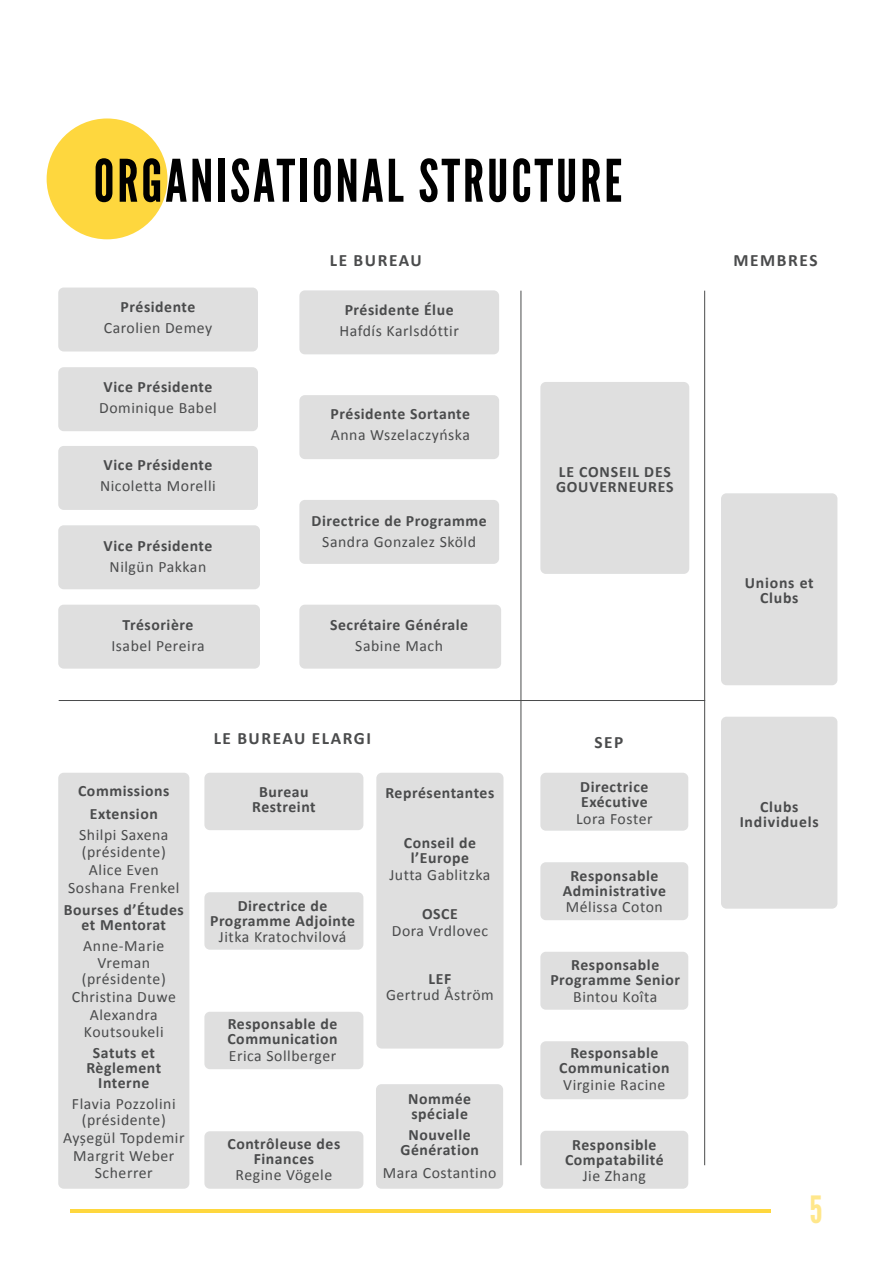
<style>
.page{position:relative;width:893px;height:1263px;background:#fff}
.page>*{position:absolute;margin:0;border:0;box-sizing:border-box;transform-origin:0 0}
.t1{font:58.5px "League Gothic";letter-spacing:.05em;color:#000}
.t2{font:37.5px "League Gothic";color:#ffe78b}
.t3{font:700 17.25px "Calibri";letter-spacing:.09em;color:#4a4b4c}
.t4{font:700 15.75px/15px "Calibri";letter-spacing:.035em;color:#4a4b4c;text-align:center}
.t5{font:15.75px/16.5px "Calibri";letter-spacing:.035em;color:#4a4b4c;text-align:center}
</style>
<div class="page">
<hr style="left:71px;top:1209px;width:700px;height:3px;background:#fed73e">
<div style="left:47px;top:118px;width:120px;height:121px;background:#fed73e;border-radius:50%"></div>
<div style="left:204px;top:773px;width:159px;height:57px;background:#dfdfdf;border-radius:5px"></div>
<div style="left:721px;top:493px;width:116px;height:192px;background:#dfdfdf;border-radius:5px"></div>
<div style="left:721px;top:717px;width:116px;height:192px;background:#dfdfdf;border-radius:5px"></div>
<div style="left:540px;top:382px;width:149px;height:192px;background:#dfdfdf;border-radius:5px"></div>
<div style="left:58px;top:605px;width:202px;height:64px;background:#dfdfdf;border-radius:5px"></div>
<div style="left:58px;top:773px;width:131px;height:416px;background:#dfdfdf;border-radius:5px"></div>
<div style="left:58px;top:525px;width:202px;height:64px;background:#dfdfdf;border-radius:5px"></div>
<div style="left:299px;top:605px;width:202px;height:64px;background:#dfdfdf;border-radius:5px"></div>
<div style="left:204px;top:892px;width:159px;height:58px;background:#dfdfdf;border-radius:5px"></div>
<div style="left:204px;top:1012px;width:159px;height:57px;background:#dfdfdf;border-radius:5px"></div>
<div style="left:204px;top:1131px;width:159px;height:58px;background:#dfdfdf;border-radius:5px"></div>
<div style="left:376px;top:773px;width:127px;height:275px;background:#dfdfdf;border-radius:5px"></div>
<div style="left:58px;top:446px;width:200px;height:64px;background:#dfdfdf;border-radius:5px"></div>
<div style="left:299px;top:500px;width:200px;height:64px;background:#dfdfdf;border-radius:5px"></div>
<div style="left:540px;top:773px;width:148px;height:58px;background:#dfdfdf;border-radius:5px"></div>
<div style="left:540px;top:862px;width:148px;height:58px;background:#dfdfdf;border-radius:5px"></div>
<div style="left:540px;top:952px;width:148px;height:58px;background:#dfdfdf;border-radius:5px"></div>
<div style="left:540px;top:1041px;width:148px;height:58px;background:#dfdfdf;border-radius:5px"></div>
<div style="left:540px;top:1131px;width:148px;height:58px;background:#dfdfdf;border-radius:5px"></div>
<div style="left:58px;top:367px;width:200px;height:64px;background:#dfdfdf;border-radius:5px"></div>
<div style="left:299px;top:395px;width:200px;height:64px;background:#dfdfdf;border-radius:5px"></div>
<div style="left:58px;top:287px;width:200px;height:64px;background:#dfdfdf;border-radius:5px"></div>
<div style="left:299px;top:290px;width:200px;height:64px;background:#dfdfdf;border-radius:5px"></div>
<hr style="left:59px;top:700px;width:646px;height:1px;background:#4a4b4c">
<hr style="left:704px;top:291px;width:1px;height:874px;background:#4a4b4c">
<hr style="left:520px;top:291px;width:1px;height:874px;background:#4a4b4c">
<div style="left:376px;top:1084px;width:127px;height:105px;background:#dfdfdf;border-radius:5px"></div>
<p class="t1" style="left:94px;top:146px;width:530px">ORGANISATIONAL STRUCTURE</p>
<p class="t4" style="left:121px;top:298px;width:76px">Présidente</p>
<p class="t5" style="left:104px;top:319px;width:110px">Carolien Demey</p>
<p class="t3" style="left:330px;top:249px;width:93px">LE BUREAU</p>
<p class="t3" style="left:734px;top:249px;width:85px">MEMBRES</p>
<p class="t4" style="left:345px;top:301px;width:110px">Présidente Élue</p>
<p class="t5" style="left:339px;top:321px;width:121px">Hafdís Karlsdóttir</p>
<p class="t4" style="left:104px;top:379px;width:110px">Vice Présidente</p>
<p class="t5" style="left:99px;top:399px;width:119px">Dominique Babel</p>
<p class="t4" style="left:331px;top:406px;width:141px">Présidente Sortante</p>
<p class="t5" style="left:331px;top:426px;width:141px">Anna Wszelaczyńska</p>
<p class="t4" style="left:104px;top:456px;width:110px">Vice Présidente</p>
<p class="t5" style="left:100px;top:477px;width:117px">Nicoletta Morelli</p>
<p class="t4" style="left:104px;top:537px;width:110px">Vice Présidente</p>
<p class="t5" style="left:110px;top:558px;width:98px">Nilgün Pakkan</p>
<p class="t4" style="left:123px;top:617px;width:72px">Trésorière</p>
<p class="t5" style="left:111px;top:637px;width:95px">Isabel Pereira</p>
<p class="t4" style="left:312px;top:513px;width:177px">Directrice de Programme</p>
<p class="t5" style="left:322px;top:533px;width:155px">Sandra Gonzalez Sköld</p>
<p class="t4" style="left:330px;top:617px;width:140px">Secrétaire Générale</p>
<p class="t5" style="left:355px;top:637px;width:89px">Sabine Mach</p>
<p class="t4" style="left:556px;top:464px;width:119px;text-align:left">LE CONSEIL DES<br>GOUVERNEURES</p>
<p class="t4" style="left:78px;top:782px;width:93px">Commissions</p>
<p class="t4" style="left:90px;top:806px;width:70px">Extension</p>
<p class="t5" style="left:79px;top:826px;width:91px;text-align:left">Shilpi Saxena (présidente)</p>
<p class="t5" style="left:89px;top:860px;width:71px">Alice Even</p>
<p class="t5" style="left:68px;top:878px;width:113px">Soshana Frenkel</p>
<p class="t4" style="left:64px;top:902px;width:122px">Bourses d’Études et Mentorat</p>
<p class="t5" style="left:82px;top:937px;width:85px">Anne-Marie<br>Vreman (présidente)</p>
<p class="t5" style="left:72px;top:988px;width:106px">Christina Duwe</p>
<p class="t5" style="left:84px;top:1006px;width:81px">Alexandra<br>Koutsoukeli</p>
<p class="t4" style="left:86px;top:1044px;width:76px">Satuts et<br>Règlement<br>Interne</p>
<p class="t5" style="left:72px;top:1094px;width:105px">Flavia Pozzolini (présidente)</p>
<p class="t5" style="left:63px;top:1129px;width:123px">Ayșegül Topdemir</p>
<p class="t5" style="left:73px;top:1147px;width:103px">Margrit Weber<br>Scherrer</p>
<p class="t3" style="left:214px;top:727px;width:159px">LE BUREAU ELARGI</p>
<p class="t3" style="left:594px;top:732px;width:30px">SEP</p>
<p class="t4" style="left:259px;top:784px;width:51px">Bureau</p>
<p class="t4" style="left:252px;top:799px;width:65px">Restreint</p>
<p class="t4" style="left:210px;top:897px;width:147px">Directrice de<br>Programme Adjointe</p>
<p class="t5" style="left:219px;top:928px;width:129px">Jitka Kratochvilová</p>
<p class="t4" style="left:227px;top:1016px;width:112px;text-align:left">Responsable de<br>Communication</p>
<p class="t5" style="left:229px;top:1046px;width:109px">Erica Sollberger</p>
<p class="t4" style="left:227px;top:1135px;width:114px">Contrôleuse des<br>Finances</p>
<p class="t5" style="left:236px;top:1166px;width:98px">Regine Vögele</p>
<p class="t4" style="left:385px;top:784px;width:110px">Représentantes</p>
<p class="t4" style="left:404px;top:835px;width:74px">Conseil de l’Europe</p>
<p class="t5" style="left:389px;top:865px;width:103px">Jutta Gablitzka</p>
<p class="t4" style="left:422px;top:906px;width:37px">OSCE</p>
<p class="t5" style="left:392px;top:922px;width:98px">Dora Vrdlovec</p>
<p class="t4" style="left:429px;top:970px;width:24px">LEF</p>
<p class="t5" style="left:386px;top:986px;width:109px">Gertrud Åström</p>
<p class="t4" style="left:408px;top:1090px;width:65px;text-align:left">Nommée spéciale</p>
<p class="t4" style="left:400px;top:1126px;width:80px">Nouvelle<br>Génération</p>
<p class="t5" style="left:383px;top:1163px;width:115px">Mara Costantino</p>
<p class="t4" style="left:580px;top:778px;width:70px;text-align:left">Directrice<br>Exécutive</p>
<p class="t5" style="left:576px;top:809px;width:78px">Lora Foster</p>
<p class="t4" style="left:563px;top:867px;width:105px">Responsable<br>Administrative</p>
<p class="t5" style="left:566px;top:898px;width:98px">Mélissa Coton</p>
<p class="t4" style="left:550px;top:957px;width:131px">Responsable<br>Programme Senior</p>
<p class="t5" style="left:573px;top:988px;width:86px">Bintou Koîta</p>
<p class="t4" style="left:559px;top:1045px;width:112px">Responsable<br>Communication</p>
<p class="t5" style="left:563px;top:1075px;width:104px">Virginie Racine</p>
<p class="t4" style="left:565px;top:1136px;width:100px">Responsible<br>Compatabilité</p>
<p class="t5" style="left:583px;top:1167px;width:65px">Jie Zhang</p>
<p class="t4" style="left:745px;top:575px;width:70px">Unions et<br>Clubs</p>
<p class="t4" style="left:740px;top:798px;width:81px">Clubs<br>Individuels</p>
<h2 class="t2" style="left:809px;top:1187px;width:14px">5</h2>
</div>
